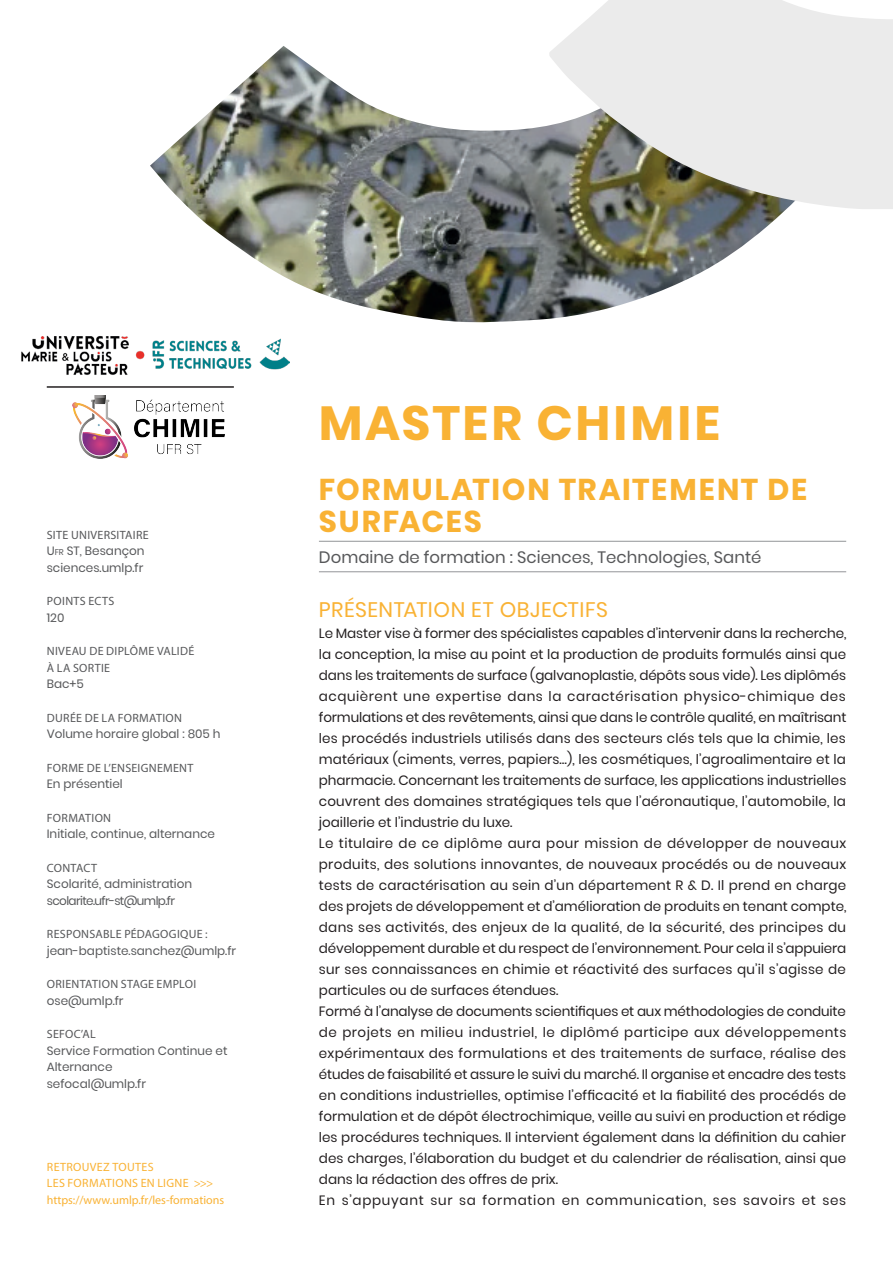
<style>
.page{position:relative;width:893px;height:1263px;background:#fff}
.page>*{position:absolute;margin:0;border:0;box-sizing:border-box;transform-origin:0 0}
.type_licence{font:700 48px "Poppins";letter-spacing:.06em;color:#f9b234}
.type_licence-2{font:700 30px/31.5px "Poppins";letter-spacing:.055em;color:#f9b234}
.Rubriques{font:21px "Poppins";letter-spacing:.025em;color:#f9b234}
.Domaine_de_formation{font:16.5px "Poppins";color:#57585a}
.t1{font:13.5px/21px "Poppins";letter-spacing:.005em;color:#231f20;text-align:justify}
.t2{font:13.5px "Poppins";letter-spacing:.055em;color:#231f20}
.info_de_colonne{font:12px/16.5px "Poppins";color:#57585a}
.Titre_de_colonne{font:12px/16.5px "Myriad Pro";letter-spacing:.025em;color:#57585a}
.Titre_de_colonne-2{font:12px/16.5px "Myriad Pro";letter-spacing:.03em;color:#f9b234}
.info_de_colonne-2{font:12px "Myriad Pro";color:#f9b234}
.info_de_colonne-3{font:12px "Poppins";letter-spacing:-.05em;color:#57585a}
.s1{font-style:inherit}
.s2{font-size:8.4px}
</style>
<div class="page">
<img style="left:150px;top:46px;width:637px;height:277px">
<svg style="left:549px;top:0;width:344px;height:209px;background:#d5d5d2"></svg>
<hr style="left:319px;top:541px;width:527px;height:1px;background:#939598">
<hr style="left:319px;top:571px;width:527px;height:1px;background:#939598">
<hr style="left:47px;top:386px;width:187px;height:2px;background:#231f20">
<img style="left:21px;top:335px;width:269px;height:40px">
<img style="left:72px;top:395px;width:153px;height:63px">
<p class="Titre_de_colonne" style="left:47px;top:526px;width:103px">SITE UNIVERSITAIRE</p>
<p class="info_de_colonne" style="left:47px;top:543px;width:99px"><span class="s1">U</span><span class="s2">fr</span> <span class="s1">ST</span>, Besançon sciences.umlp.fr</p>
<p class="Titre_de_colonne" style="left:47px;top:593px;width:69px">POINTS ECTS</p>
<p class="info_de_colonne" style="left:47px;top:609px;width:19px">120</p>
<p class="Titre_de_colonne" style="left:47px;top:643px;width:149px">NIVEAU DE DIPLÔME VALIDÉ<br>À LA SORTIE</p>
<p class="info_de_colonne" style="left:47px;top:676px;width:39px">Bac+5</p>
<p class="Titre_de_colonne" style="left:47px;top:709px;width:137px">DURÉE DE LA FORMATION</p>
<p class="info_de_colonne" style="left:47px;top:726px;width:175px">Volume horaire global : 805 h</p>
<p class="Titre_de_colonne" style="left:47px;top:759px;width:148px">FORME DE L’ENSEIGNEMENT</p>
<p class="info_de_colonne" style="left:47px;top:776px;width:77px">En présentiel</p>
<p class="Titre_de_colonne" style="left:47px;top:809px;width:66px">FORMATION</p>
<p class="info_de_colonne" style="left:47px;top:826px;width:170px">Initiale, continue, alternance</p>
<p class="Titre_de_colonne" style="left:47px;top:859px;width:52px">CONTACT</p>
<p class="info_de_colonne" style="left:47px;top:876px;width:147px">Scolarité, administration</p>
<p class="info_de_colonne-3" style="left:47px;top:894px;width:130px">scolarite.ufr-st@umlp.fr</p>
<p class="Titre_de_colonne" style="left:47px;top:926px;width:162px">RESPONSABLE PÉDAGOGIQUE :</p>
<p class="info_de_colonne" style="left:47px;top:942px;width:191px">jean-baptiste.sanchez@umlp.fr</p>
<p class="Titre_de_colonne" style="left:47px;top:976px;width:151px">ORIENTATION STAGE EMPLOI</p>
<p class="info_de_colonne" style="left:47px;top:992px;width:78px">ose@umlp.fr</p>
<p class="Titre_de_colonne" style="left:47px;top:1026px;width:50px">SEFOC’AL</p>
<p class="info_de_colonne" style="left:47px;top:1042px;width:182px">Service Formation Continue et<br>Alternance</p>
<p class="info_de_colonne" style="left:47px;top:1075px;width:101px">sefocal@umlp.fr</p>
<p class="Titre_de_colonne-2" style="left:47px;top:1158px;width:168px">RETROUVEZ TOUTES<br>LES FORMATIONS EN LIGNE &gt;&gt;&gt;</p>
<p class="info_de_colonne-2" style="left:47px;top:1192px;width:179px">https://www.umlp.fr/les-formations</p>
<p class="type_licence" style="left:319px;top:396px;width:403px">MASTER CHIMIE</p>
<p class="type_licence-2" style="left:319px;top:474px;width:490px">FORMULATION TRAITEMENT DE<br>SURFACES</p>
<p class="Domaine_de_formation" style="left:319px;top:547px;width:444px">Domaine de formation : Sciences, Technologies, Santé</p>
<p class="Rubriques" style="left:319px;top:597px;width:291px">PRÉSENTATION ET OBJECTIFS</p>
<p class="t1" style="left:319px;top:622px;width:529px">Le Master vise à former des spécialistes capables d’intervenir dans la recherche, la conception, la mise au point et la production de produits formulés ainsi que dans les traitements de surface (galvanoplastie, dépôts sous vide). Les diplômés acquièrent une expertise dans la caractérisation physico-chimique des formulations et des revêtements, ainsi que dans le contrôle qualité, en maîtrisant les procédés industriels utilisés dans des secteurs clés tels que la chimie, les matériaux (ciments, verres, papiers…), les cosmétiques, l’agroalimentaire et la pharmacie. Concernant les traitements de surface, les applications industrielles couvrent des domaines stratégiques tels que l’aéronautique, l’automobile, la joaillerie et l’industrie du luxe.</p>
<p class="t1" style="left:319px;top:832px;width:529px">Le titulaire de ce diplôme aura pour mission de développer de nouveaux produits, des solutions innovantes, de nouveaux procédés ou de nouveaux tests de caractérisation au sein d’un département R &amp; D. Il prend en charge des projets de développement et d’amélioration de produits en tenant compte, dans ses activités, des enjeux de la qualité, de la sécurité, des principes du développement durable et du respect de l’environnement. Pour cela il s’appuiera sur ses connaissances en chimie et réactivité des surfaces qu’il s’agisse de particules ou de surfaces étendues.</p>
<p class="t1" style="left:319px;top:1000px;width:529px">Formé à l’analyse de documents scientifiques et aux méthodologies de conduite de projets en milieu industriel, le diplômé participe aux développements expérimentaux des formulations et des traitements de surface, réalise des études de faisabilité et assure le suivi du marché. Il organise et encadre des tests en conditions industrielles, optimise l’efficacité et la fiabilité des procédés de formulation et de dépôt électrochimique, veille au suivi en production et rédige les procédures techniques. Il intervient également dans la définition du cahier des charges, l’élaboration du budget et du calendrier de réalisation, ainsi que dans la rédaction des offres de prix.</p>
<p class="t2" style="left:319px;top:1192px;width:529px">En s’appuyant sur sa formation en communication, ses savoirs et ses</p>
</div>
